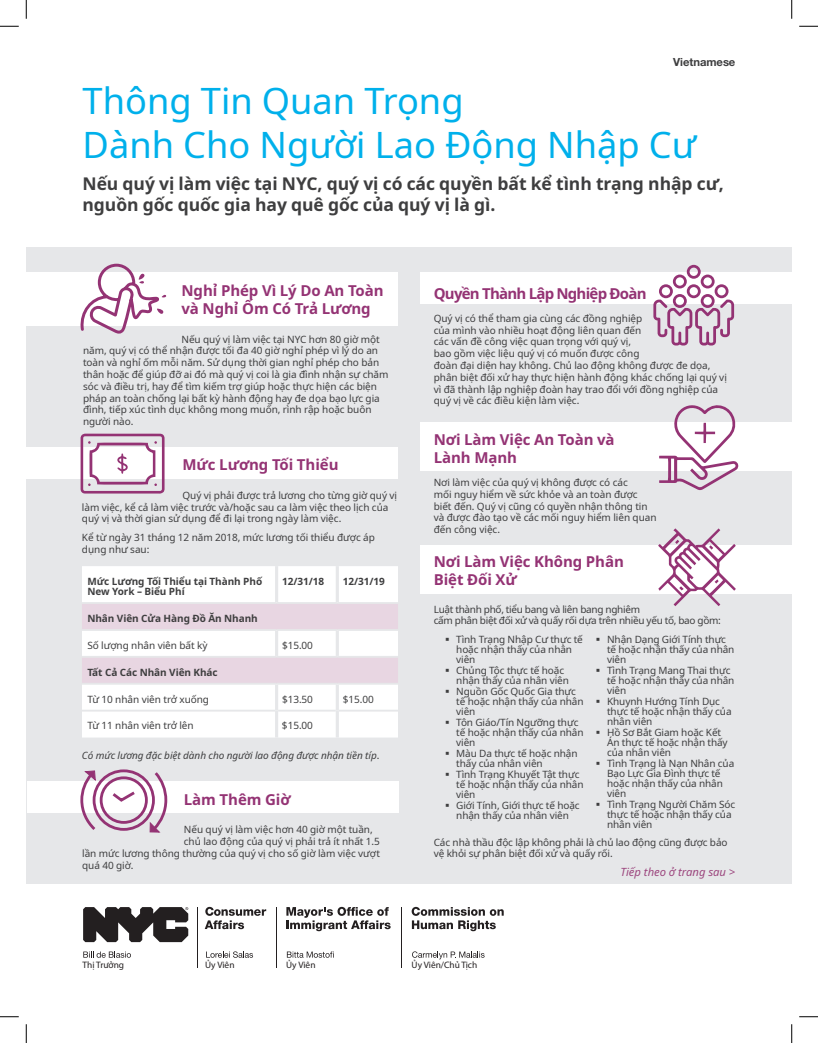
<style>
.page{position:relative;width:818px;height:1043px;background:#fff}
.page>*{position:absolute;margin:0;border:0;box-sizing:border-box;transform-origin:0 0}
.t1{font:36.25px/44.2px "Noto Sans";color:#00b0eb}
.t2{font:700 17.5px/20.6px "Noto Sans";letter-spacing:-.005em;color:#3e3e3f}
.t3{font:700 15px/17.8px "Noto Sans";letter-spacing:-.005em;color:#943374}
.t4{font:700 15px "Noto Sans";letter-spacing:-.05em;color:#943374}
.t5{font:italic 11.25px "Noto Sans";color:#9c467e}
.t6{font:700 11.25px "Helvetica Neue LT Std";letter-spacing:-.005em;color:#3e3e3f}
.t7{font:10px/11.8px "Noto Sans";letter-spacing:-.005em;color:#3e3e3f}
.t8{font:700 10px/10px "Noto Sans";letter-spacing:-.005em;color:#3e3e3f}
.t9{font:10px/11.2px "Noto Sans";letter-spacing:-.03em;color:#3e3e3f}
.t10{font:italic 10px "Noto Sans";letter-spacing:-.005em;color:#3e3e3f}
.t11{font:9.38px "Myriad Pro";color:#231f20}
.s1{font-style:normal}
</style>
<div class="page">
<div style="left:26px;top:247px;width:765px;height:636px;background:#e6e7e9"></div>
<div style="left:26px;top:273px;width:372px;height:53px;background:#fff"></div>
<svg style="left:80px;top:263px;width:87px;height:71px"></svg>
<div style="left:420px;top:273px;width:371px;height:31px;background:#fff"></div>
<svg style="left:653px;top:265px;width:81px;height:80px"></svg>
<div style="left:26px;top:447px;width:372px;height:31px;background:#fff"></div>
<svg style="left:80px;top:433px;width:84px;height:60px"></svg>
<div style="left:82px;top:566px;width:316px;height:171px;background:#fff"></div>
<svg style="left:82px;top:604px;width:316px;height:78px;background:#efe3eb"></svg>
<hr style="left:82px;top:602px;width:194px;height:2px;background:#e6e7e9">
<hr style="left:276px;top:602px;width:61px;height:2px;background:#e6e7e9">
<hr style="left:337px;top:602px;width:61px;height:2px;background:#e6e7e9">
<hr style="left:82px;top:629px;width:194px;height:2px;background:#e6e7e9">
<hr style="left:276px;top:629px;width:61px;height:2px;background:#e6e7e9">
<hr style="left:337px;top:629px;width:61px;height:2px;background:#e6e7e9">
<hr style="left:82px;top:656px;width:194px;height:1px;background:#e6e7e9">
<hr style="left:276px;top:656px;width:61px;height:1px;background:#e6e7e9">
<hr style="left:337px;top:656px;width:61px;height:1px;background:#e6e7e9">
<hr style="left:82px;top:682px;width:194px;height:2px;background:#e6e7e9">
<hr style="left:276px;top:682px;width:61px;height:2px;background:#e6e7e9">
<hr style="left:337px;top:682px;width:61px;height:2px;background:#e6e7e9">
<hr style="left:82px;top:709px;width:193px;height:2px;background:#e6e7e9">
<hr style="left:278px;top:709px;width:58px;height:2px;background:#e6e7e9">
<hr style="left:339px;top:709px;width:59px;height:2px;background:#e6e7e9">
<hr style="left:275px;top:566px;width:3px;height:36px;background:#e6e7e9">
<hr style="left:336px;top:566px;width:3px;height:36px;background:#e6e7e9">
<hr style="left:275px;top:631px;width:3px;height:25px;background:#e6e7e9">
<hr style="left:336px;top:631px;width:3px;height:25px;background:#e6e7e9">
<hr style="left:275px;top:684px;width:3px;height:26px;background:#e6e7e9">
<hr style="left:336px;top:684px;width:3px;height:26px;background:#e6e7e9">
<hr style="left:275px;top:710px;width:3px;height:27px;background:#e6e7e9">
<hr style="left:336px;top:710px;width:3px;height:27px;background:#e6e7e9">
<div style="left:27px;top:781px;width:372px;height:31px;background:#fff"></div>
<svg style="left:79px;top:769px;width:90px;height:64px"></svg>
<div style="left:420px;top:545px;width:371px;height:48px;background:#fff"></div>
<svg style="left:658px;top:528px;width:77px;height:78px"></svg>
<div style="left:420px;top:422px;width:371px;height:48px;background:#fff"></div>
<svg style="left:659px;top:405px;width:79px;height:85px"></svg>
<svg style="left:206px;top:951px;width:47px;height:6px"></svg>
<svg style="left:83px;top:951px;width:48px;height:6px"></svg>
<hr style="left:197px;top:907px;width:1px;height:60px;background:#231f20">
<svg style="left:205px;top:906px;width:61px;height:23px"></svg>
<svg style="left:83px;top:907px;width:105px;height:35px"></svg>
<hr style="left:276px;top:907px;width:1px;height:60px;background:#231f20">
<svg style="left:287px;top:951px;width:47px;height:6px"></svg>
<svg style="left:286px;top:906px;width:104px;height:25px"></svg>
<hr style="left:401px;top:907px;width:1px;height:60px;background:#231f20">
<svg style="left:412px;top:951px;width:72px;height:8px"></svg>
<svg style="left:411px;top:906px;width:92px;height:25px"></svg>
<svg style="left:0;top:25px;width:19px;height:2px"></svg>
<svg style="left:799px;top:25px;width:19px;height:2px"></svg>
<svg style="left:0;top:1016px;width:19px;height:1px"></svg>
<svg style="left:799px;top:1016px;width:19px;height:1px"></svg>
<svg style="left:25px;top:0;width:2px;height:19px"></svg>
<svg style="left:25px;top:1024px;width:2px;height:18px"></svg>
<svg style="left:791px;top:0;width:1px;height:19px"></svg>
<svg style="left:791px;top:1024px;width:1px;height:18px"></svg>
<p class="t6" style="left:673px;top:55px;width:64px">Vietnamese</p>
<h1 class="t1" style="left:82px;top:79px;width:615px">Thông Tin Quan Trọng<br>Dành Cho Người Lao Động Nhập Cư</h1>
<h2 class="t2" style="left:82px;top:174px;width:643px">Nếu quý vị làm việc tại NYC, quý vị có các quyền bất kể tình trạng nhập cư, nguồn gốc quốc gia hay quê gốc của quý vị là gì.</h2>
<h3 class="t3" style="left:181px;top:282px;width:204px">Nghỉ Phép Vì Lý Do An Toàn và Nghỉ Ốm Có Trả Lương</h3>
<p class="t7" style="left:83px;top:333px;width:307px;text-indent:98px">Nếu quý vị làm việc tại NYC hơn 80 giờ một năm, quý vị có thể nhận được tối đa 40 giờ nghỉ phép vì lý do an toàn và nghỉ ốm mỗi năm. Sử dụng thời gian nghỉ phép cho bản thân hoặc để giúp đỡ ai đó mà quý vị coi là gia đình nhận sự chăm sóc và điều trị, hay để tìm kiếm trợ giúp hoặc thực hiện các biện pháp an toàn chống lại bất kỳ hành động hay đe dọa bạo lực gia đình, tiếp xúc tình dục không mong muốn, rình rập hoặc buôn người nào.</p>
<h3 class="t3" style="left:182px;top:456px;width:157px">Mức Lương Tối Thiểu</h3>
<p class="t7" style="left:82px;top:489px;width:317px;text-indent:101px">Quý vị phải được trả lương cho từng giờ quý vị làm việc, kể cả làm việc trước và/hoặc sau ca làm việc theo lịch của quý vị và thời gian sử dụng để đi lại trong ngày làm việc.</p>
<p class="t7" style="left:82px;top:532px;width:294px">Kể từ ngày 31 tháng 12 năm 2018, mức lương tối thiểu được áp dụng như sau:</p>
<p class="t8" style="left:87px;top:576px;width:176px">Mức Lương Tối Thiểu tại Thành Phố<br>New York – Biểu Phí</p>
<p class="t8" style="left:282px;top:576px;width:44px">12/31/18</p>
<p class="t8" style="left:343px;top:576px;width:44px">12/31/19</p>
<p class="t8" style="left:87px;top:613px;width:172px">Nhân Viên Cửa Hàng Đồ Ăn Nhanh</p>
<p class="t7" style="left:87px;top:639px;width:122px">Số lượng nhân viên bất kỳ</p>
<p class="t7" style="left:282px;top:639px;width:33px">$15.00</p>
<p class="t8" style="left:87px;top:667px;width:132px">Tất Cả Các Nhân Viên Khác</p>
<p class="t7" style="left:87px;top:693px;width:123px">Từ 10 nhân viên trở xuống</p>
<p class="t7" style="left:282px;top:693px;width:33px">$13.50</p>
<p class="t7" style="left:342px;top:693px;width:33px">$15.00</p>
<p class="t7" style="left:87px;top:720px;width:108px">Từ 11 nhân viên trở lên</p>
<p class="t7" style="left:282px;top:720px;width:33px">$15.00</p>
<p class="t10" style="left:82px;top:747px;width:299px">Có mức lương đặc biệt dành cho người lao động được nhận tiền típ<span class="s1">.</span></p>
<h3 class="t3" style="left:184px;top:790px;width:108px">Làm Thêm Giờ</h3>
<p class="t7" style="left:184px;top:824px;width:190px">Nếu quý vị làm việc hơn 40 giờ một tuần,</p>
<p class="t7" style="left:184px;top:835px;width:198px">chủ lao động của quý vị phải trả ít nhất 1.5</p>
<p class="t7" style="left:82px;top:847px;width:299px">lần mức lương thông thường của quý vị cho số giờ làm việc vượt</p>
<p class="t7" style="left:82px;top:859px;width:53px">quá 40 giờ.</p>
<h3 class="t4" style="left:433px;top:283px;width:214px">Quyền Thành Lập Nghiệp Đoàn</h3>
<p class="t7" style="left:433px;top:312px;width:294px">Quý vị có thể tham gia cùng các đồng nghiệp<br>của mình vào nhiều hoạt động liên quan đến<br>các vấn đề công việc quan trọng với quý vị,<br>bao gồm việc liệu quý vị có muốn được công<br>đoàn đại diện hay không. Chủ lao động không được đe dọa, phân biệt đối xử hay thực hiện hành động khác chống lại quý vị vì đã thành lập nghiệp đoàn hay trao đổi với đồng nghiệp của quý vị về các điều kiện làm việc.</p>
<h3 class="t3" style="left:433px;top:431px;width:182px">Nơi Làm Việc An Toàn và<br>Lành Mạnh</h3>
<p class="t7" style="left:433px;top:476px;width:224px">Nơi làm việc của quý vị không được có các<br>mối nguy hiểm về sức khỏe và an toàn được biết đến. Quý vị cũng có quyền nhận thông tin và được đào tạo về các mối nguy hiểm liên quan đến công việc.</p>
<h3 class="t3" style="left:433px;top:553px;width:192px">Nơi Làm Việc Không Phân<br>Biệt Đối Xử</h3>
<p class="t9" style="left:433px;top:604px;width:288px">Luật thành phố, tiểu bang và liên bang nghiêm<br>cấm phân biệt đối xử và quấy rối dựa trên nhiều yếu tố, bao gồm:</p>
<p class="t7" style="left:456px;top:635px;width:129px;line-height:10.4px">Tình Trạng Nhập Cư thực tế hoặc nhận thấy của nhân viên<br>Chủng Tộc thực tế hoặc nhận thấy của nhân viên<br>Nguồn Gốc Quốc Gia thực tế hoặc nhận thấy của nhân viên<br>Tôn Giáo/Tín Ngưỡng thực tế hoặc nhận thấy của nhân viên<br>Màu Da thực tế hoặc nhận thấy của nhân viên<br>Tình Trạng Khuyết Tật thực tế hoặc nhận thấy của nhân viên<br>Giới Tính, Giới thực tế hoặc nhận thấy của nhân viên</p>
<p class="t7" style="left:607px;top:635px;width:130px;line-height:10.2px">Nhận Dạng Giới Tính thực tế hoặc nhận thấy của nhân viên<br>Tình Trạng Mang Thai thực tế hoặc nhận thấy của nhân viên<br>Khuynh Hướng Tính Dục thực tế hoặc nhận thấy của nhân viên<br>Hồ Sơ Bắt Giam hoặc Kết<br>Án thực tế hoặc nhận thấy của nhân viên<br>Tình Trạng là Nạn Nhân của<br>Bạo Lực Gia Đình thực tế hoặc nhận thấy của nhân viên<br>Tình Trạng Người Chăm Sóc thực tế hoặc nhận thấy của nhân viên</p>
<p class="t7" style="left:433px;top:837px;width:295px;line-height:11.2px">Các nhà thầu độc lập không phải là chủ lao động cũng được bảo vệ khỏi sự phân biệt đối xử và quấy rối.</p>
<p class="t5" style="left:620px;top:864px;width:116px">Tiếp theo ở trang sau &gt;</p>
<p class="t11" style="left:83px;top:958px;width:43px">Thị Trưởng</p>
<p class="t11" style="left:205px;top:958px;width:31px">Ủy Viên</p>
<p class="t11" style="left:286px;top:958px;width:31px">Ủy Viên</p>
<p class="t11" style="left:411px;top:958px;width:67px">Ủy Viên/Chủ Tịch</p>
</div>
